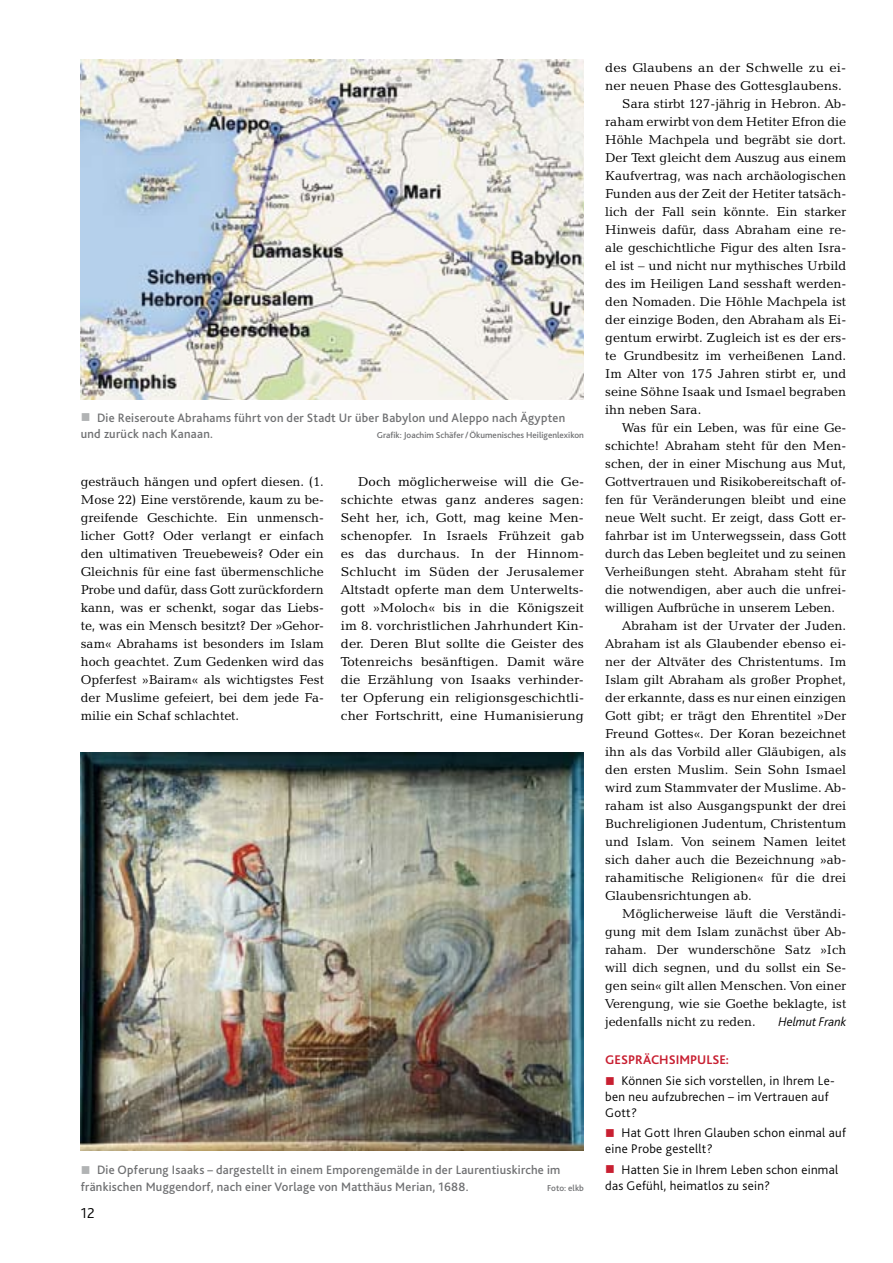
<style>
.page{position:relative;width:893px;height:1263px;background:#fff}
.page>*{position:absolute;margin:0;border:0;box-sizing:border-box;transform-origin:0 0}
.t1{font:300 15px "Bliss 2";color:#000}
.t2{font:13.2px/18px "Candida BT";color:#000;text-align:justify}
.t3{font:300 13.2px/15.8px "Bliss 2";letter-spacing:.02em;color:#000}
.t4{font:700 13.2px "Bliss 2";color:#c81f31}
.t5{font:italic 300 13.2px "Bliss 2";color:#000}
.t6{font:500 12.75px/16.5px "Bliss 2";letter-spacing:.02em;color:#707173}
.t7{font:500 9px "Bliss 2";color:#707173}
.s1{color:#b1b3b4}
.s2{color:#c81f31}
</style>
<div class="page">
<img style="left:81px;top:753px;width:503px;height:398px">
<img style="left:81px;top:60px;width:503px;height:340px">
<p class="t6" style="left:81px;top:409px;width:486px"><span class="s1">■</span> Die Reiseroute Abrahams führt von der Stadt Ur über Babylon und Aleppo nach Ägypten und zurück nach Kanaan.</p>
<p class="t7" style="left:377px;top:430px;width:209px">Grafik: Joachim Schäfer/Ökumenisches Heiligenlexikon</p>
<p class="t2" style="left:81px;top:472px;width:245px">gesträuch hängen und opfert diesen. (1.<br>Mose 22) Eine verstörende, kaum zu be&shy;greifende Geschichte. Ein unmensch&shy;licher Gott? Oder verlangt er einfach den ultimativen Treuebeweis? Oder ein Gleichnis für eine fast übermenschliche Probe und dafür, dass Gott zurückfordern kann, was er schenkt, sogar das Liebs&shy;te, was ein Mensch besitzt? Der »Gehor&shy;sam« Abrahams ist besonders im Islam hoch geachtet. Zum Gedenken wird das Opferfest »Bairam« als wichtigstes Fest der Muslime gefeiert, bei dem jede Fa&shy;milie ein Schaf schlachtet.</p>
<p class="t2" style="left:341px;top:472px;width:245px;text-indent:17px">Doch möglicherweise will die Ge&shy;schichte etwas ganz anderes sagen:<br>Seht her, ich, Gott, mag keine Men&shy;schenopfer. In Israels Frühzeit gab es das durchaus. In der Hinnom-Schlucht im Süden der Jerusalemer Altstadt opferte man dem Unterwelts&shy;gott »Moloch« bis in die Königszeit im 8. vorchristlichen Jahrhundert Kin&shy;der. Deren Blut sollte die Geister des Totenreichs besänftigen. Damit wäre die Erzählung von Isaaks verhinder&shy;ter Opferung ein religionsgeschichtli&shy;cher Fortschritt, eine Humanisierung</p>
<p class="t6" style="left:81px;top:1161px;width:481px"><span class="s1">■</span> Die Opferung Isaaks – dargestellt in einem Emporengemälde in der Laurentiuskirche im fränkischen Muggendorf, nach einer Vorlage von Matthäus Merian, 1688.</p>
<p class="t7" style="left:547px;top:1182px;width:38px">Foto: elkb</p>
<p class="t1" style="left:81px;top:1204px;width:16px">12</p>
<p class="t2" style="left:605px;top:58px;width:242px">des Glaubens an der Schwelle zu ei-</p>
<p class="t2" style="left:605px;top:76px;width:238px">ner neuen Phase des Gottesglaubens.</p>
<p class="t2" style="left:622px;top:94px;width:225px">Sara stirbt 127-jährig in Hebron. Ab-</p>
<p class="t2" style="left:605px;top:112px;width:242px">raham erwirbt von dem Hetiter Efron die</p>
<p class="t2" style="left:605px;top:130px;width:242px">Höhle Machpela und begräbt sie dort.</p>
<p class="t2" style="left:605px;top:148px;width:242px">Der Text gleicht dem Auszug aus einem</p>
<p class="t2" style="left:605px;top:166px;width:242px">Kaufvertrag, was nach archäologischen</p>
<p class="t2" style="left:605px;top:184px;width:242px">Funden aus der Zeit der Hetiter tatsäch-</p>
<p class="t2" style="left:605px;top:202px;width:242px">lich der Fall sein könnte. Ein starker</p>
<p class="t2" style="left:605px;top:220px;width:242px">Hinweis dafür, dass Abraham eine re-</p>
<p class="t2" style="left:605px;top:238px;width:242px">ale geschichtliche Figur des alten Isra-</p>
<p class="t2" style="left:605px;top:256px;width:242px">el ist – und nicht nur mythisches Urbild</p>
<p class="t2" style="left:605px;top:274px;width:242px">des im Heiligen Land sesshaft werden-</p>
<p class="t2" style="left:605px;top:292px;width:242px">den Nomaden. Die Höhle Machpela ist</p>
<p class="t2" style="left:605px;top:310px;width:242px">der einzige Boden, den Abraham als Ei-</p>
<p class="t2" style="left:605px;top:328px;width:242px">gentum erwirbt. Zugleich ist es der ers-</p>
<p class="t2" style="left:605px;top:346px;width:242px">te Grundbesitz im verheißenen Land.</p>
<p class="t2" style="left:605px;top:364px;width:242px">Im Alter von 175 Jahren stirbt er, und</p>
<p class="t2" style="left:605px;top:382px;width:242px">seine Söhne Isaak und Ismael begraben</p>
<p class="t2" style="left:605px;top:400px;width:98px">ihn neben Sara.</p>
<p class="t2" style="left:622px;top:418px;width:225px">Was für ein Leben, was für eine Ge-</p>
<p class="t2" style="left:605px;top:436px;width:242px">schichte! Abraham steht für den Men-</p>
<p class="t2" style="left:605px;top:454px;width:242px">schen, der in einer Mischung aus Mut,</p>
<p class="t2" style="left:605px;top:472px;width:242px">Gottvertrauen und Risikobereitschaft of-</p>
<p class="t2" style="left:605px;top:490px;width:242px">fen für Veränderungen bleibt und eine</p>
<p class="t2" style="left:605px;top:508px;width:242px">neue Welt sucht. Er zeigt, dass Gott er-</p>
<p class="t2" style="left:605px;top:526px;width:242px">fahrbar ist im Unterwegssein, dass Gott</p>
<p class="t2" style="left:605px;top:544px;width:242px">durch das Leben begleitet und zu seinen</p>
<p class="t2" style="left:605px;top:562px;width:242px">Verheißungen steht. Abraham steht für</p>
<p class="t2" style="left:605px;top:580px;width:242px">die notwendigen, aber auch die unfrei-</p>
<p class="t2" style="left:605px;top:598px;width:231px">willigen Aufbrüche in unserem Leben.</p>
<p class="t2" style="left:622px;top:616px;width:225px">Abraham ist der Urvater der Juden.</p>
<p class="t2" style="left:605px;top:634px;width:242px">Abraham ist als Glaubender ebenso ei-</p>
<p class="t2" style="left:605px;top:652px;width:242px">ner der Altväter des Christentums. Im</p>
<p class="t2" style="left:605px;top:670px;width:242px">Islam gilt Abraham als großer Prophet,</p>
<p class="t2" style="left:605px;top:688px;width:242px">der erkannte, dass es nur einen einzigen</p>
<p class="t2" style="left:605px;top:706px;width:242px">Gott gibt; er trägt den Ehrentitel »Der</p>
<p class="t2" style="left:605px;top:724px;width:242px">Freund Gottes«. Der Koran bezeichnet</p>
<p class="t2" style="left:605px;top:742px;width:242px">ihn als das Vorbild aller Gläubigen, als</p>
<p class="t2" style="left:605px;top:760px;width:242px">den ersten Muslim. Sein Sohn Ismael</p>
<p class="t2" style="left:605px;top:778px;width:242px">wird zum Stammvater der Muslime. Ab-</p>
<p class="t2" style="left:605px;top:796px;width:242px">raham ist also Ausgangspunkt der drei</p>
<p class="t2" style="left:605px;top:814px;width:242px">Buchreligionen Judentum, Christentum</p>
<p class="t2" style="left:605px;top:832px;width:242px">und Islam. Von seinem Namen leitet</p>
<p class="t2" style="left:605px;top:850px;width:242px">sich daher auch die Bezeichnung »ab-</p>
<p class="t2" style="left:605px;top:868px;width:242px">rahamitische Religionen« für die drei</p>
<p class="t2" style="left:605px;top:886px;width:148px">Glaubensrichtungen ab.</p>
<p class="t2" style="left:622px;top:904px;width:225px">Möglicherweise läuft die Verständi-</p>
<p class="t2" style="left:605px;top:922px;width:242px">gung mit dem Islam zunächst über Ab-</p>
<p class="t2" style="left:605px;top:940px;width:242px">raham. Der wunderschöne Satz »Ich</p>
<p class="t2" style="left:605px;top:958px;width:242px">will dich segnen, und du sollst ein Se-</p>
<p class="t2" style="left:605px;top:976px;width:242px">gen sein« gilt allen Menschen. Von einer</p>
<p class="t2" style="left:605px;top:994px;width:242px">Verengung, wie sie Goethe beklagte, ist</p>
<p class="t2" style="left:605px;top:1012px;width:152px">jedenfalls nicht zu reden.</p>
<p class="t5" style="left:778px;top:1013px;width:69px">Helmut Frank</p>
<p class="t4" style="left:605px;top:1052px;width:125px">GESPRÄCHSIMPULSE:</p>
<p class="t3" style="left:605px;top:1072px;width:231px"><span class="s2">■</span> Können Sie sich vorstellen, in Ihrem Le&shy;ben neu aufzubrechen – im Vertrauen auf<br>Gott?</p>
<p class="t3" style="left:605px;top:1125px;width:242px"><span class="s2">■</span> Hat Gott Ihren Glauben schon einmal auf eine Probe gestellt?</p>
<p class="t3" style="left:605px;top:1161px;width:234px"><span class="s2">■</span> Hatten Sie in Ihrem Leben schon einmal das Gefühl, heimatlos zu sein?</p>
</div>
